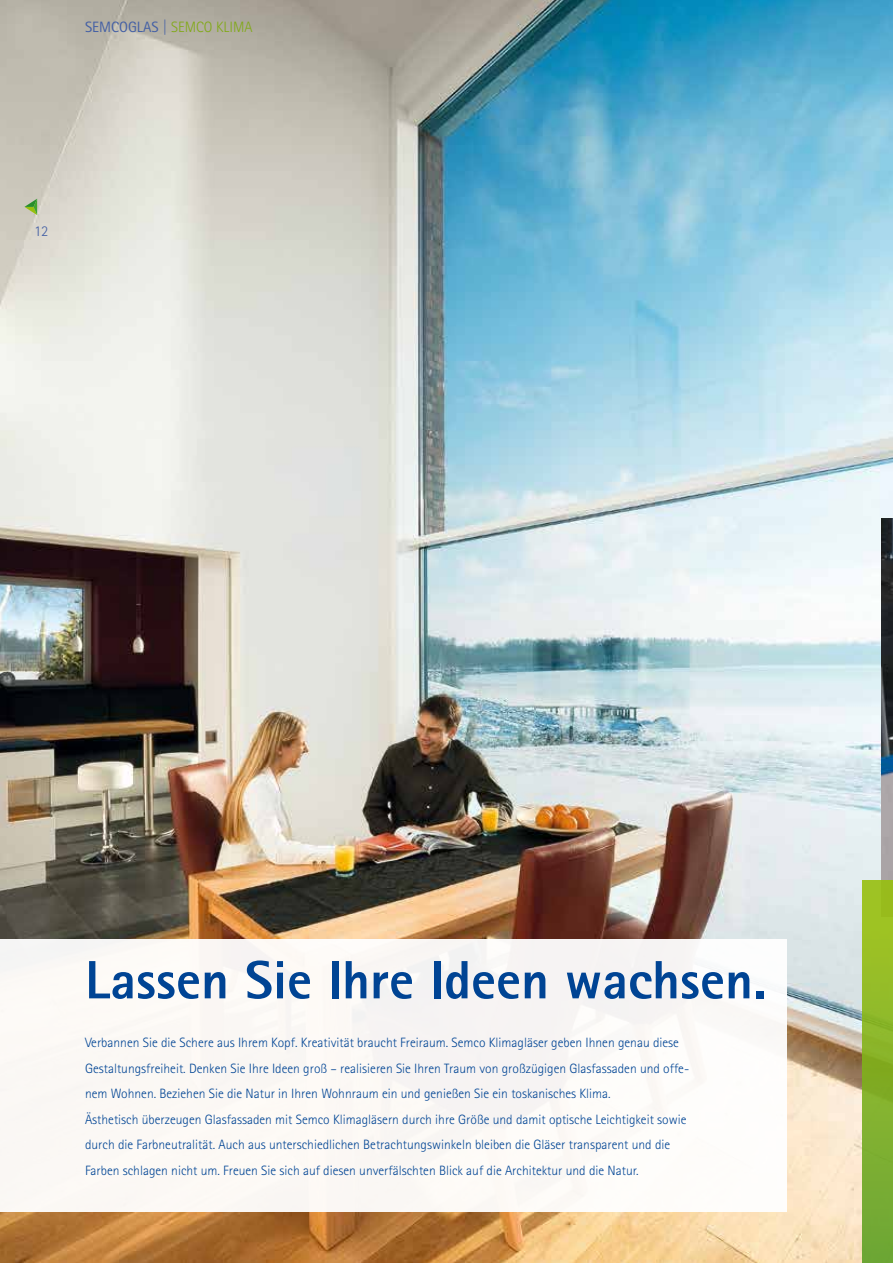
<style>
.page{position:relative;width:893px;height:1263px;background:#fff}
.page>*{position:absolute;margin:0;border:0;box-sizing:border-box;transform-origin:0 0}
.t1{font:800 54px "Rotis Sans Serif Std";color:#004494}
.t2{font:300 15px "Rotis Sans Serif Std";color:#80a915}
.t3{font:300 15px "Rotis Sans Serif Std";color:#4460a5}
.t4{font:300 13.5px/25.5px "Rotis Sans Serif Std";color:#004494}
.s1{font-weight:400;color:#4460a5}
.s2{color:#4460a5}
</style>
<div class="page">
<img style="left:0;top:0;width:893px;height:1263px">
<div style="left:0;top:940px;width:787px;height:272px;background:#fbf8f5"></div>
<svg style="left:24px;top:199px;width:13px;height:16px"></svg>
<img style="left:881px;top:519px;width:12px;height:361px">
<div style="left:862px;top:880px;width:31px;height:383px;background:linear-gradient(to bottom,#a1c320,#6da536)"></div>
<p class="t2" style="left:85px;top:18px;width:169px"><span class="s1">SEMCOGLAS</span> <span class="s2">|</span> SEMCO KLIMA</p>
<p class="t3" style="left:34px;top:222px;width:16px">12</p>
<h1 class="t1" style="left:85px;top:946px;width:682px">Lassen Sie Ihre Ideen wachsen.</h1>
<p class="t4" style="left:85px;top:1030px;width:606px">Verbannen Sie die Schere aus Ihrem Kopf. Kreativität braucht Freiraum. Semco Klimagläser geben Ihnen genau diese Gestaltungsfreiheit. Denken Sie Ihre Ideen groß – realisieren Sie Ihren Traum von großzügigen Glasfassaden und offe&shy;nem Wohnen. Beziehen Sie die Natur in Ihren Wohnraum ein und genießen Sie ein toskanisches Klima.<br>Ästhetisch überzeugen Glasfassaden mit Semco Klimagläsern durch ihre Größe und damit optische Leichtigkeit sowie durch die Farbneutralität. Auch aus unterschiedlichen Betrachtungswinkeln bleiben die Gläser transparent und die Farben schlagen nicht um. Freuen Sie sich auf diesen unverfälschten Blick auf die Architektur und die Natur.</p>
</div>
